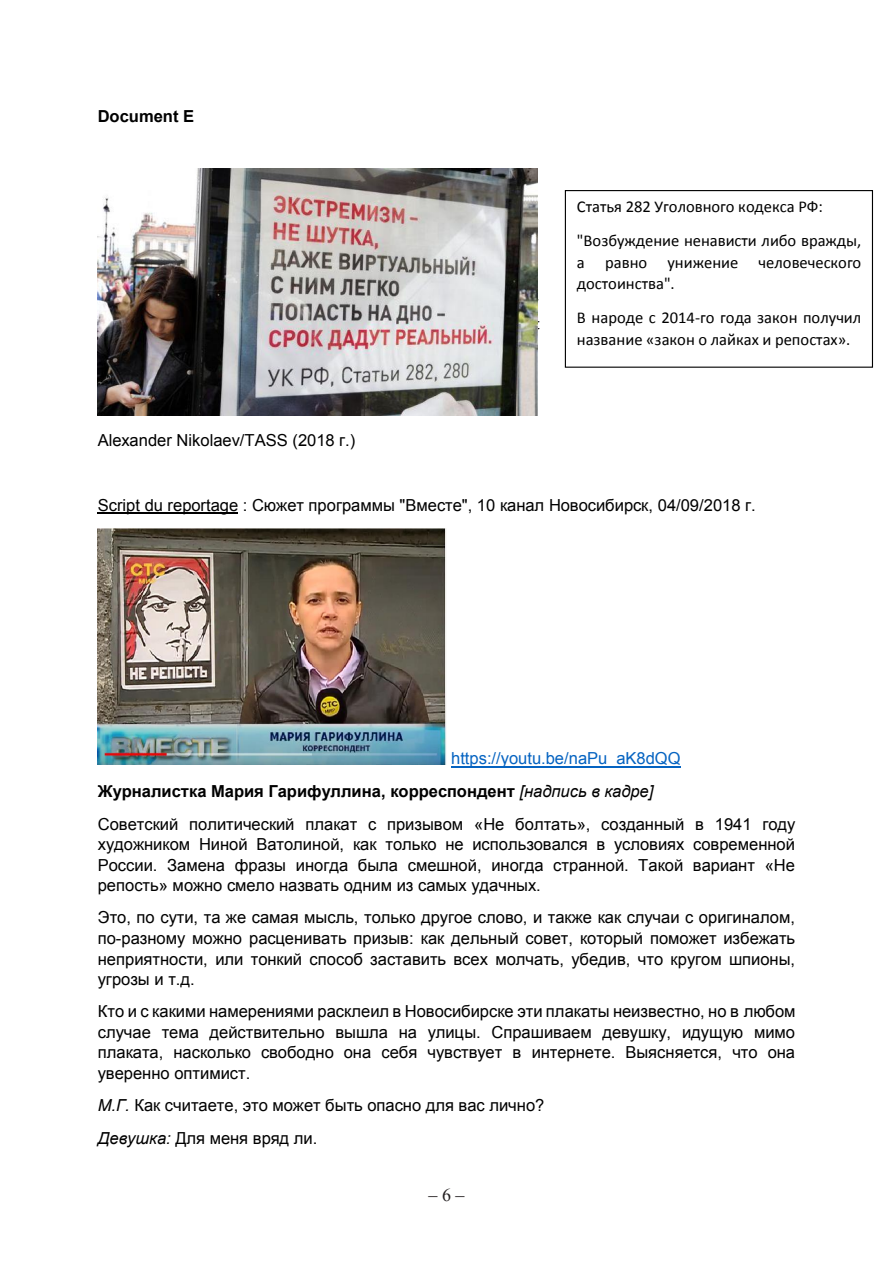
<style>
.page{position:relative;width:893px;height:1263px;background:#fff}
.page>*{position:absolute;margin:0;border:0;box-sizing:border-box;transform-origin:0 0}
.t1{font:18px "Times New Roman";color:#231f20}
.t2{font:16.5px/20.5px "Arial";color:#000;text-align:justify}
.t3{font:16.5px/21.8px "Calibri";color:#000}
.t4{font:700 16.5px "Arial";color:#000}
.s1{color:#0563c1}
.s2{font-weight:700}
.s3{font-style:italic}
</style>
<div class="page">
<hr style="left:98px;top:513px;width:140px;height:1px;background:#000">
<hr style="left:451px;top:766px;width:230px;height:1px;background:#0563c1">
<img style="left:98px;top:528px;width:348px;height:237px">
<img style="left:98px;top:169px;width:439px;height:247px">
<div style="left:565px;top:190px;width:308px;height:178px;border:1px solid #000"></div>
<p class="t4" style="left:98px;top:105px;width:98px">Document E</p>
<p class="t2" style="left:98px;top:430px;width:259px">Alexander Nikolaev/TASS (2018 г.)</p>
<p class="t3" style="left:577px;top:190px;width:286px;line-height:33.6px">Статья 282 Уголовного кодекса РФ: "Возбуждение ненависти либо вражды,</p>
<p class="t3" style="left:577px;top:251px;width:286px">а равно унижение человеческого достоинства".</p>
<p class="t3" style="left:577px;top:307px;width:286px">В народе с 2014-го года закон получил название «закон о лайках и репостах».</p>
<p class="t2" style="left:98px;top:495px;width:659px">Script du reportage : Сюжет программы "Вместе", 10 канал Новосибирск, 04/09/2018 г.</p>
<p class="t2" style="left:98px;top:742px;width:699px;line-height:32.5px;text-align:left;text-indent:353px"><span class="s1">https://youtu.be/naPu_aK8dQQ<br></span><span class="s2">Журналистка Мария Гарифуллина, корреспондент</span> <span class="s3">[надпись в кадре]<br></span>Советский политический плакат с призывом «Не болтать», созданный в 1941 году</p>
<p class="t2" style="left:98px;top:834px;width:699px">художником Ниной Ватолиной, как только не использовался в условиях современной России. Замена фразы иногда была смешной, иногда странной. Такой вариант «Не репость» можно смело назвать одним из самых удачных.</p>
<p class="t2" style="left:98px;top:907px;width:699px">Это, по сути, та же самая мысль, только другое слово, и также как случаи с оригиналом, по-разному можно расценивать призыв: как дельный совет, который поможет избежать неприятности, или тонкий способ заставить всех молчать, убедив, что кругом шпионы, угрозы и т.д.</p>
<p class="t2" style="left:98px;top:1002px;width:699px">Кто и с какими намерениями расклеил в Новосибирске эти плакаты неизвестно, но в любом случае тема действительно вышла на улицы. Спрашиваем девушку, идущую мимо плаката, насколько свободно она себя чувствует в интернете. Выясняется, что она уверенно оптимист.</p>
<p class="t2" style="left:98px;top:1089px;width:448px;line-height:32.4px"><span class="s3">М.Г.</span> Как считаете, это может быть опасно для вас лично?<br><span class="s3">Девушка:</span> Для меня вряд ли.</p>
<p class="t1" style="left:428px;top:1183px;width:37px">‒ 6 ‒</p>
</div>
